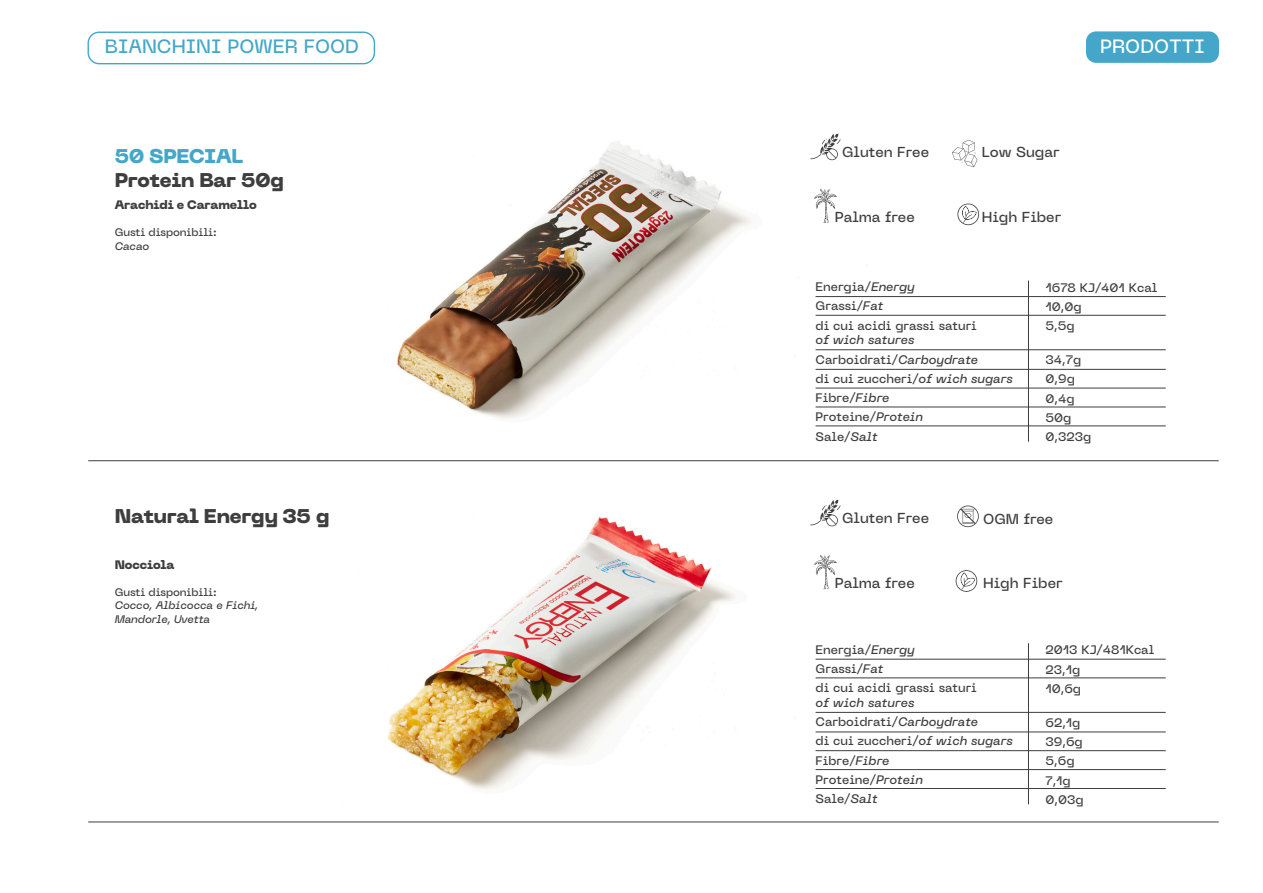
<style>
.page{position:relative;width:1263px;height:893px;background:#fff}
.page>*{position:absolute;margin:0;border:0;box-sizing:border-box;transform-origin:0 0}
.t1{font:800 19.8px "PP Neue Machina";letter-spacing:-.01em;color:#3e3e3f}
.t2{font:800 19.8px "PP Neue Machina";letter-spacing:-.01em;color:#44a7c9}
.t3{font:500 19.2px "PP Neue Machina Inktrap";color:#44a7c9}
.t4{font:500 19.2px "PP Neue Machina Inktrap";color:#fff}
.t5{font:500 14.4px "PP Neue Machina Inktrap";color:#3e3e3f}
.t6{font:500 12.3px/19.2px "PP Neue Machina Inktrap";color:#3e3e3f}
.t7{font:800 12.3px "PP Neue Machina";letter-spacing:-.01em;color:#3e3e3f}
.t8{font:italic 500 12.3px "PP Neue Machina";color:#3e3e3f}
.t9{font:italic 500 10.95px/13px "PP Neue Machina Inktrap";letter-spacing:-.01em;color:#3e3e3f}
.t10{font:500 10.95px "PP Neue Machina Inktrap";letter-spacing:-.01em;color:#3e3e3f}
.s1{font-family:"PP Neue Machina";font-style:italic}
</style>
<div class="page">
<img style="left:317px;top:499px;width:569px;height:323px">
<img style="left:397px;top:133px;width:489px;height:293px">
<hr style="left:88px;top:460px;width:1131px;height:1px;background:#3e3e3f">
<hr style="left:88px;top:822px;width:1131px;height:1px;background:#3e3e3f">
<hr style="left:1028px;top:643px;width:1px;height:161px;background:#3e3e3f">
<hr style="left:815px;top:659px;width:351px;height:1px;background:#3e3e3f">
<hr style="left:815px;top:678px;width:351px;height:1px;background:#3e3e3f">
<hr style="left:815px;top:712px;width:351px;height:1px;background:#3e3e3f">
<hr style="left:815px;top:732px;width:351px;height:1px;background:#3e3e3f">
<hr style="left:815px;top:750px;width:351px;height:1px;background:#3e3e3f">
<hr style="left:815px;top:769px;width:351px;height:1px;background:#3e3e3f">
<hr style="left:815px;top:788px;width:351px;height:1px;background:#3e3e3f">
<hr style="left:1028px;top:281px;width:1px;height:161px;background:#3e3e3f">
<hr style="left:815px;top:296px;width:351px;height:1px;background:#3e3e3f">
<hr style="left:815px;top:315px;width:351px;height:1px;background:#3e3e3f">
<hr style="left:815px;top:349px;width:351px;height:1px;background:#3e3e3f">
<hr style="left:815px;top:369px;width:351px;height:1px;background:#3e3e3f">
<hr style="left:815px;top:388px;width:351px;height:1px;background:#3e3e3f">
<hr style="left:815px;top:407px;width:351px;height:1px;background:#3e3e3f">
<hr style="left:815px;top:426px;width:351px;height:1px;background:#3e3e3f">
<svg style="left:810px;top:134px;width:31px;height:27px"></svg>
<svg style="left:814px;top:189px;width:23px;height:34px"></svg>
<svg style="left:810px;top:500px;width:31px;height:27px"></svg>
<svg style="left:957px;top:505px;width:22px;height:22px"></svg>
<svg style="left:814px;top:555px;width:23px;height:34px"></svg>
<svg style="left:957px;top:204px;width:22px;height:21px"></svg>
<div style="left:1086px;top:31px;width:133px;height:32px;background:#44a7c9;border-radius:10px"></div>
<svg style="left:952px;top:140px;width:25px;height:27px"></svg>
<svg style="left:956px;top:570px;width:21px;height:22px"></svg>
<div style="left:88px;top:32px;width:287px;height:32px;border:1px solid #44a7c9;border-radius:11px"></div>
<h2 class="t3" style="left:105px;top:34px;width:256px">BIANCHINI POWER FOOD</h2>
<h1 class="t2" style="left:115px;top:143px;width:130px">50 SPECIAL</h1>
<h1 class="t1" style="left:115px;top:167px;width:171px">Protein Bar 50g</h1>
<p class="t7" style="left:115px;top:197px;width:144px">Arachidi e Caramello</p>
<p class="t10" style="left:115px;top:226px;width:104px">Gusti disponibili:</p>
<p class="t9" style="left:115px;top:239px;width:36px">Cacao</p>
<h1 class="t1" style="left:115px;top:503px;width:216px">Natural Energy 35 g</h1>
<p class="t7" style="left:115px;top:556px;width:61px">Nocciola</p>
<p class="t10" style="left:115px;top:585px;width:104px">Gusti disponibili:</p>
<p class="t9" style="left:115px;top:599px;width:145px">Cocco, Albicocca e Fichi,<br>Mandorle, Uvetta</p>
<p class="t5" style="left:842px;top:143px;width:89px">Gluten Free</p>
<p class="t5" style="left:835px;top:207px;width:82px">Palma free</p>
<p class="t5" style="left:982px;top:142px;width:79px">Low Sugar</p>
<p class="t5" style="left:982px;top:207px;width:81px">High Fiber</p>
<h2 class="t4" style="left:1100px;top:34px;width:106px">PRODOTTI</h2>
<p class="t6" style="left:815px;top:277px;width:163px">Energia/<span class="s1">Energy<br></span>Grassi/<span class="s1">Fat<br></span>di cui acidi grassi saturi</p>
<p class="t8" style="left:815px;top:332px;width:100px">of wich satures</p>
<p class="t6" style="left:815px;top:350px;width:199px">Carboidrati/<span class="s1">Carboydrate<br></span>di cui zuccheri/<span class="s1">of wich sugars<br></span>Fibre/<span class="s1">Fibre<br></span>Proteine/<span class="s1">Protein<br></span>Sale/<span class="s1">Salt</span></p>
<p class="t6" style="left:1045px;top:278px;width:113px">1678 KJ/401 Kcal<br>10,0g<br>5,5g</p>
<p class="t6" style="left:1045px;top:350px;width:47px">34,7g<br>0,9g<br>0,4g<br>50g<br>0,323g</p>
<p class="t5" style="left:842px;top:509px;width:89px">Gluten Free</p>
<p class="t5" style="left:983px;top:510px;width:72px">OGM free</p>
<p class="t5" style="left:835px;top:573px;width:82px">Palma free</p>
<p class="t5" style="left:983px;top:574px;width:81px">High Fiber</p>
<p class="t6" style="left:815px;top:640px;width:163px">Energia/<span class="s1">Energy<br></span>Grassi/<span class="s1">Fat<br></span>di cui acidi grassi saturi</p>
<p class="t8" style="left:815px;top:695px;width:100px">of wich satures</p>
<p class="t6" style="left:815px;top:712px;width:199px">Carboidrati/<span class="s1">Carboydrate<br></span>di cui zuccheri/<span class="s1">of wich sugars<br></span>Fibre/<span class="s1">Fibre<br></span>Proteine/<span class="s1">Protein<br></span>Sale/<span class="s1">Salt</span></p>
<p class="t6" style="left:1045px;top:640px;width:110px">2013 KJ/481Kcal<br>23,1g<br>10,6g</p>
<p class="t6" style="left:1045px;top:713px;width:40px">62,1g<br>39,6g<br>5,6g<br>7,1g<br>0,03g</p>
</div>
